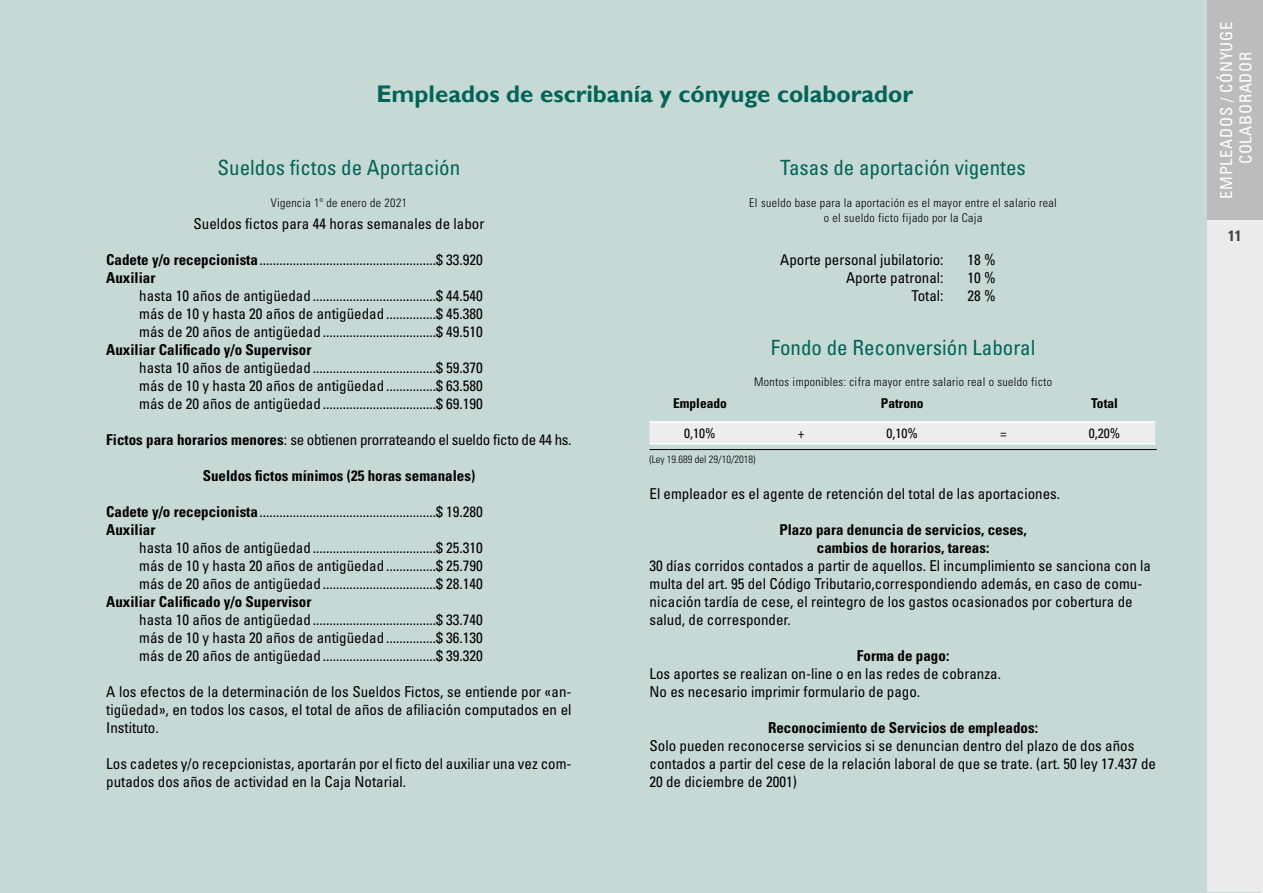
<style>
.page{position:relative;width:1263px;height:893px;background:#fff}
.page>*{position:absolute;margin:0;border:0;box-sizing:border-box;transform-origin:0 0}
.t1{font:700 24px "Gill Sans";color:#006556}
.t2{font:condensed 21px "Univers LT Std";color:#006556}
.t3{font:condensed 16.5px/19.5px "Univers LT Std";letter-spacing:.04em;color:#fff;text-align:center}
.t4{font:condensed 15px/18px "Univers LT Std";color:#000}
.t5{font:700 condensed 15px/18px "Univers LT Std";color:#000;text-align:center}
.t6{font:condensed 15px "Univers LT Std";letter-spacing:-.02em;color:#000}
.t7{font:700 condensed 15px "Univers LT Std";color:#474746}
.t8{font:700 condensed 13.5px "Univers LT Std";color:#000}
.t9{font:condensed 13.5px "Univers LT Std";color:#000}
.t10{font:300 condensed 12px/14.4px "Univers LT Std";letter-spacing:.03em;color:#000;text-align:center}
.t11{font:300 condensed 10.5px "Univers LT Std";color:#000}
.s1{font-weight:700}
</style>
<div class="page">
<div style="left:0;top:0;width:1261px;height:893px;background:#c7d9d5"></div>
<div style="left:1207px;top:214px;width:56px;height:678px;background:#ebebeb"></div>
<div style="left:1207px;top:0;width:56px;height:219px;background:#bcbcbc"></div>
<hr style="left:649px;top:449px;width:508px;height:1px;background:#000">
<div style="left:649px;top:423px;width:506px;height:20px;background:#ededed"></div>
<hr style="left:649px;top:421px;width:102px;height:2px;background:#fff">
<hr style="left:751px;top:421px;width:101px;height:2px;background:#fff">
<hr style="left:852px;top:421px;width:101px;height:2px;background:#fff">
<hr style="left:953px;top:421px;width:101px;height:2px;background:#fff">
<hr style="left:1054px;top:421px;width:101px;height:2px;background:#fff">
<hr style="left:649px;top:443px;width:102px;height:1px;background:#fff">
<hr style="left:751px;top:443px;width:101px;height:1px;background:#fff">
<hr style="left:852px;top:443px;width:101px;height:1px;background:#fff">
<hr style="left:953px;top:443px;width:101px;height:1px;background:#fff">
<hr style="left:1054px;top:443px;width:101px;height:1px;background:#fff">
<h1 class="t1" style="left:376px;top:79px;width:538px">Empleados de escribanía y cónyuge colaborador</h1>
<h2 class="t2" style="left:218px;top:154px;width:244px">Sueldos fictos de Aportación</h2>
<p class="t10" style="left:271px;top:196px;width:138px">Vigencia 1º de enero de 2021</p>
<p class="t4" style="left:194px;top:214px;width:292px">Sueldos fictos para 44 horas semanales de labor</p>
<p class="t4" style="left:106px;top:250px;width:378px"><span class="s1">Cadete y/o recepcionista</span>.....................................................$ 33.920<br><span class="s1">Auxiliar</span></p>
<p class="t4" style="left:139px;top:286px;width:345px;text-align:justify">hasta 10 años de antigüedad.....................................$ 44.540 más de 10 y hasta 20 años de antigüedad...............$ 45.380 más de 20 años de antigüedad..................................$ 49.510</p>
<p class="t5" style="left:106px;top:341px;width:206px">Auxiliar Calificado y/o Supervisor</p>
<p class="t4" style="left:139px;top:358px;width:345px;text-align:justify">hasta 10 años de antigüedad.....................................$ 59.370 más de 10 y hasta 20 años de antigüedad...............$ 63.580 más de 20 años de antigüedad..................................$ 69.190</p>
<p class="t6" style="left:106px;top:430px;width:467px"><span class="s1">Fictos para horarios menores</span>: se obtienen prorrateando el sueldo ficto de 44 hs.</p>
<p class="t5" style="left:203px;top:467px;width:274px">Sueldos fictos mínimos (25 horas semanales)</p>
<p class="t4" style="left:106px;top:502px;width:378px"><span class="s1">Cadete y/o recepcionista</span>.....................................................$ 19.280<br><span class="s1">Auxiliar</span></p>
<p class="t4" style="left:139px;top:538px;width:345px;text-align:justify">hasta 10 años de antigüedad.....................................$ 25.310 más de 10 y hasta 20 años de antigüedad...............$ 25.790 más de 20 años de antigüedad..................................$ 28.140</p>
<p class="t5" style="left:106px;top:593px;width:206px">Auxiliar Calificado y/o Supervisor</p>
<p class="t4" style="left:139px;top:610px;width:345px;text-align:justify">hasta 10 años de antigüedad.....................................$ 33.740 más de 10 y hasta 20 años de antigüedad...............$ 36.130 más de 20 años de antigüedad..................................$ 39.320</p>
<p class="t4" style="left:106px;top:682px;width:467px;text-align:justify">A los efectos de la determinación de los Sueldos Fictos, se entiende por «an&shy;tigüedad», en todos los casos, el total de años de afiliación computados en el Instituto.</p>
<p class="t4" style="left:106px;top:754px;width:467px">Los cadetes y/o recepcionistas, aportarán por el ficto del auxiliar una vez com&shy;putados dos años de actividad en la Caja Notarial.</p>
<h2 class="t2" style="left:780px;top:154px;width:247px">Tasas de aportación vigentes</h2>
<p class="t10" style="left:749px;top:196px;width:309px">El sueldo base para la aportación es el mayor entre el salario real o el sueldo ficto fijado por la Caja</p>
<p class="t4" style="left:780px;top:250px;width:165px">Aporte personal jubilatorio:</p>
<p class="t4" style="left:967px;top:250px;width:30px">18 %</p>
<p class="t4" style="left:846px;top:268px;width:99px">Aporte patronal:</p>
<p class="t4" style="left:967px;top:268px;width:30px">10 %</p>
<p class="t4" style="left:911px;top:286px;width:33px">Total:</p>
<p class="t4" style="left:967px;top:286px;width:30px">28 %</p>
<h2 class="t2" style="left:771px;top:334px;width:266px">Fondo de Reconversión Laboral</h2>
<p class="t10" style="left:754px;top:375px;width:299px">Montos imponibles: cifra mayor entre salario real o sueldo ficto</p>
<p class="t8" style="left:673px;top:395px;width:55px">Empleado</p>
<p class="t8" style="left:881px;top:395px;width:44px">Patrono</p>
<p class="t8" style="left:1091px;top:395px;width:28px">Total</p>
<p class="t9" style="left:684px;top:424px;width:33px">0,10%</p>
<p class="t9" style="left:798px;top:424px;width:8px">+</p>
<p class="t9" style="left:886px;top:424px;width:33px">0,10%</p>
<p class="t9" style="left:1000px;top:424px;width:8px">=</p>
<p class="t9" style="left:1089px;top:424px;width:33px">0,20%</p>
<p class="t11" style="left:649px;top:452px;width:108px">(Ley 19.689 del 29/10/2018)</p>
<p class="t4" style="left:649px;top:484px;width:412px">El empleador es el agente de retención del total de las aportaciones.</p>
<p class="t5" style="left:779px;top:521px;width:249px">Plazo para denuncia de servicios, ceses, cambios de horarios, tareas:</p>
<p class="t4" style="left:649px;top:556px;width:503px">30 días corridos contados a partir de aquellos. El incumplimiento se sanciona con la multa del art. 95 del Código Tributario,correspondiendo además, en caso de comu&shy;nicación tardía de cese, el reintegro de los gastos ocasionados por cobertura de salud, de corresponder.</p>
<p class="t5" style="left:857px;top:647px;width:94px">Forma de pago:</p>
<p class="t4" style="left:649px;top:664px;width:353px">Los aportes se realizan on-line o en las redes de cobranza.<br>No es necesario imprimir formulario de pago.</p>
<p class="t5" style="left:768px;top:719px;width:271px">Reconocimiento de Servicios de empleados:</p>
<p class="t4" style="left:649px;top:736px;width:508px">Solo pueden reconocerse servicios si se denuncian dentro del plazo de dos años contados a partir del cese de la relación laboral de que se trate. (art. 50 ley 17.437 de<br>20 de diciembre de 2001)</p>
<p class="t3" style="left:1216px;top:199px;width:178px;rotate:-90deg">EMPLEADOS / CÓNYUGE<br>COLABORADOR</p>
<p class="t7" style="left:1228px;top:227px;width:15px">11</p>
</div>
